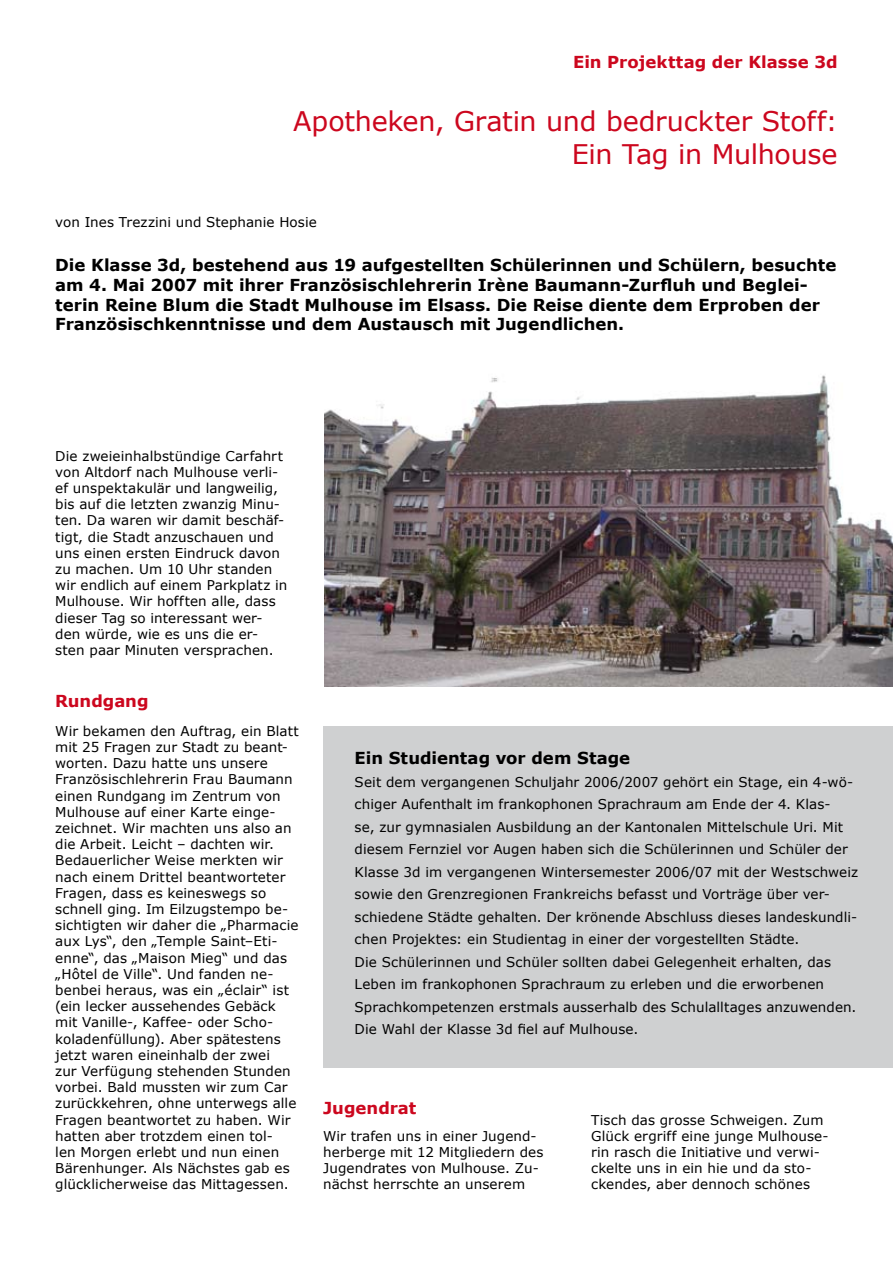
<style>
.page{position:relative;width:893px;height:1263px;background:#fff}
.page>*{position:absolute;margin:0;border:0;box-sizing:border-box;transform-origin:0 0}
.t1{font:27px/32.4px "Verdana";letter-spacing:-.01em;color:#cc071e;text-align:right}
.t2{font:700 16.5px/19.8px "Verdana";color:#000}
.t3{font:700 16.5px "Verdana";color:#cc071e}
.t4{font:13.5px/16.2px "Verdana";letter-spacing:.005em;color:#000}
</style>
<div class="page">
<img style="left:324px;top:375px;width:569px;height:311px">
<div style="left:323px;top:726px;width:570px;height:341px;background:#cfd0d1"></div>
<p class="t3" style="left:573px;top:51px;width:266px">Ein Projekttag der Klasse 3d</p>
<h1 class="t1" style="left:293px;top:104px;width:546px">Apotheken, Gratin und bedruckter Stoff:<br>Ein Tag in Mulhouse</h1>
<p class="t4" style="left:55px;top:214px;width:263px">von Ines Trezzini und Stephanie Hosie</p>
<p class="t2" style="left:55px;top:254px;width:782px">Die Klasse 3d, bestehend aus 19 aufgestellten Schülerinnen und Schülern, besuchte am 4. Mai 2007 mit ihrer Französischlehrerin Irène Baumann-Zurfluh und Beglei&shy;terin Reine Blum die Stadt Mulhouse im Elsass. Die Reise diente dem Erproben der Französischkenntnisse und dem Austausch mit Jugendlichen.</p>
<p class="t4" style="left:55px;top:447px;width:234px">Die zweieinhalbstündige Carfahrt von Altdorf nach Mulhouse verli&shy;ef unspektakulär und langweilig, bis auf die letzten zwanzig Minu&shy;ten. Da waren wir damit beschäf&shy;tigt, die Stadt anzuschauen und uns einen ersten Eindruck davon zu machen. Um 10 Uhr standen wir endlich auf einem Parkplatz in<br>Mulhouse. Wir hofften alle, dass dieser Tag so interessant wer&shy;den würde, wie es uns die er&shy;sten paar Minuten versprachen.</p>
<p class="t3" style="left:55px;top:691px;width:95px">Rundgang</p>
<p class="t4" style="left:55px;top:722px;width:245px">Wir bekamen den Auftrag, ein Blatt mit 25 Fragen zur Stadt zu beant&shy;worten. Dazu hatte uns unsere<br>Französischlehrerin Frau Baumann einen Rundgang im Zentrum von<br>Mulhouse auf einer Karte einge&shy;zeichnet. Wir machten uns also an die Arbeit. Leicht – dachten wir.<br>Bedauerlicher Weise merkten wir nach einem Drittel beantworteter<br>Fragen, dass es keineswegs so schnell ging. Im Eilzugstempo be&shy;sichtigten wir daher die „Pharmacie aux Lys“, den „Temple Saint–Eti&shy;enne“, das „Maison Mieg“ und das „Hôtel de Ville“. Und fanden ne&shy;benbei heraus, was ein „éclair“ ist (ein lecker aussehendes Gebäck mit Vanille-, Kaffee- oder Scho&shy;koladenfüllung). Aber spätestens jetzt waren eineinhalb der zwei<br>zur Verfügung stehenden Stunden vorbei. Bald mussten wir zum Car zurückkehren, ohne unterwegs alle<br>Fragen beantwortet zu haben. Wir hatten aber trotzdem einen tol-<br>len Morgen erlebt und nun einen<br>Bärenhunger. Als Nächstes gab es glücklicherweise das Mittagessen.</p>
<p class="t2" style="left:355px;top:748px;width:277px">Ein Studientag vor dem Stage</p>
<p class="t4" style="left:355px;top:770px;width:505px;line-height:22.5px">Seit dem vergangenen Schuljahr 2006/2007 gehört ein Stage, ein 4-wö&shy;chiger Aufenthalt im frankophonen Sprachraum am Ende der 4. Klas-<br>se, zur gymnasialen Ausbildung an der Kantonalen Mittelschule Uri. Mit diesem Fernziel vor Augen haben sich die Schülerinnen und Schüler der Klasse 3d im vergangenen Wintersemester 2006/07 mit der Westschweiz sowie den Grenz-regionen Frankreichs befasst und Vorträge über ver&shy;schiedene Städte gehalten. Der krönende Abschluss dieses landeskundli&shy;chen Projektes: ein Studientag in einer der vorgestellten Städte.<br>Die Schülerinnen und Schüler sollten dabei Gelegenheit erhalten, das Leben im franko-phonen Sprachraum zu erleben und die erworbenen Sprachkom- pe-tenzen erstmals ausserhalb des Schulalltages anzuwenden.<br>Die Wahl der Klasse 3d fiel auf Mulhouse.</p>
<p class="t3" style="left:323px;top:1097px;width:95px">Jugendrat</p>
<p class="t4" style="left:323px;top:1127px;width:222px">Wir trafen uns in einer Jugend&shy;herberge mit 12 Mitgliedern des<br>Jugendrates von Mulhouse. Zu&shy;nächst herrschte an unserem</p>
<p class="t4" style="left:591px;top:1111px;width:239px">Tisch das grosse Schweigen. Zum<br>Glück ergriff eine junge Mulhouse&shy;rin rasch die Initiative und verwi&shy;ckelte uns in ein hie und da sto&shy;ckendes, aber dennoch schönes</p>
</div>
